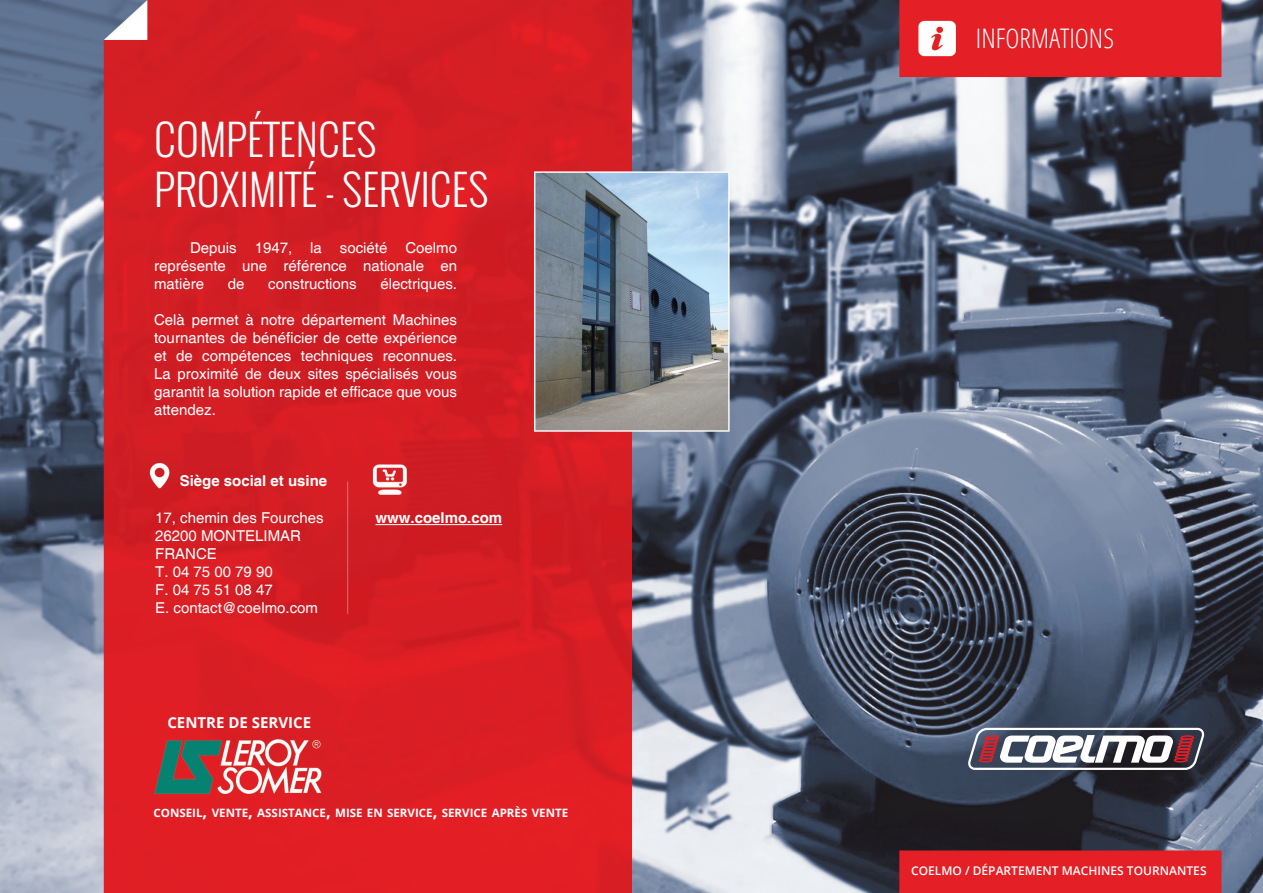
<style>
.page{position:relative;width:1263px;height:893px;background:#fff}
.page>*{position:absolute;margin:0;border:0;box-sizing:border-box;transform-origin:0 0}
.t1{font:300 42px "Oswald";color:#fff}
.t2{font:300 condensed 27px "Open Sans";color:#fff}
.t3{font:15px/18px "Helvetica";color:#fff;text-align:justify}
.t4{font:700 15px "Helvetica";color:#fff}
.t5{font:700 15px "Open Sans";color:#fff}
.t6{font:600 12px "Open Sans";color:#fff}
.t7{font:700 11.55px "Open Sans";color:#fff}
.s1{font-size:16.5px}
</style>
<div class="page">
<img style="left:0;top:0;width:1263px;height:893px">
<hr style="left:375px;top:524px;width:127px;height:1px;background:#fff">
<svg style="left:968px;top:728px;width:236px;height:42px"></svg>
<p class="t1" style="left:154px;top:110px;width:224px">COMPÉTENCES</p>
<p class="t1" style="left:154px;top:161px;width:336px">PROXIMITÉ - SERVICES</p>
<p class="t3" style="left:154px;top:240px;width:304px;text-indent:36px">Depuis 1947, la société Coelmo représente une référence nationale en matière</p>
<p class="t3" style="left:228px;top:276px;width:18px">de</p>
<p class="t3" style="left:268px;top:276px;width:90px">constructions</p>
<p class="t3" style="left:380px;top:276px;width:78px">électriques.</p>
<p class="t3" style="left:154px;top:312px;width:304px">Celà permet à notre département Machines tournantes de bénéficier de cette expérience et de compétences techniques reconnues.<br>La proximité de deux sites spécialisés vous garantit la solution rapide et efficace que vous attendez.</p>
<p class="t4" style="left:180px;top:472px;width:149px">Siège social et usine</p>
<p class="t3" style="left:155px;top:509px;width:170px;text-align:left">17, chemin des Fourches<br>26200 MONTELIMAR<br>FRANCE<br>T. 04 75 00 79 90<br>F. 04 75 51 08 47<br>E. contact@coelmo.com</p>
<p class="t4" style="left:375px;top:509px;width:128px">www.coelmo.com</p>
<p class="t5" style="left:167px;top:712px;width:145px">CENTRE DE SERVICE</p>
<p class="t7" style="left:153px;top:805px;width:416px">CONSEIL<span class="s1">,</span> VENTE<span class="s1">,</span> ASSISTANCE<span class="s1">,</span> MISE EN SERVICE<span class="s1">,</span> SERVICE APRÈS VENTE</p>
<p class="t2" style="left:976px;top:20px;width:140px">INFORMATIONS</p>
<p class="t6" style="left:911px;top:862px;width:297px">COELMO / DÉPARTEMENT MACHINES TOURNANTES</p>
</div>
